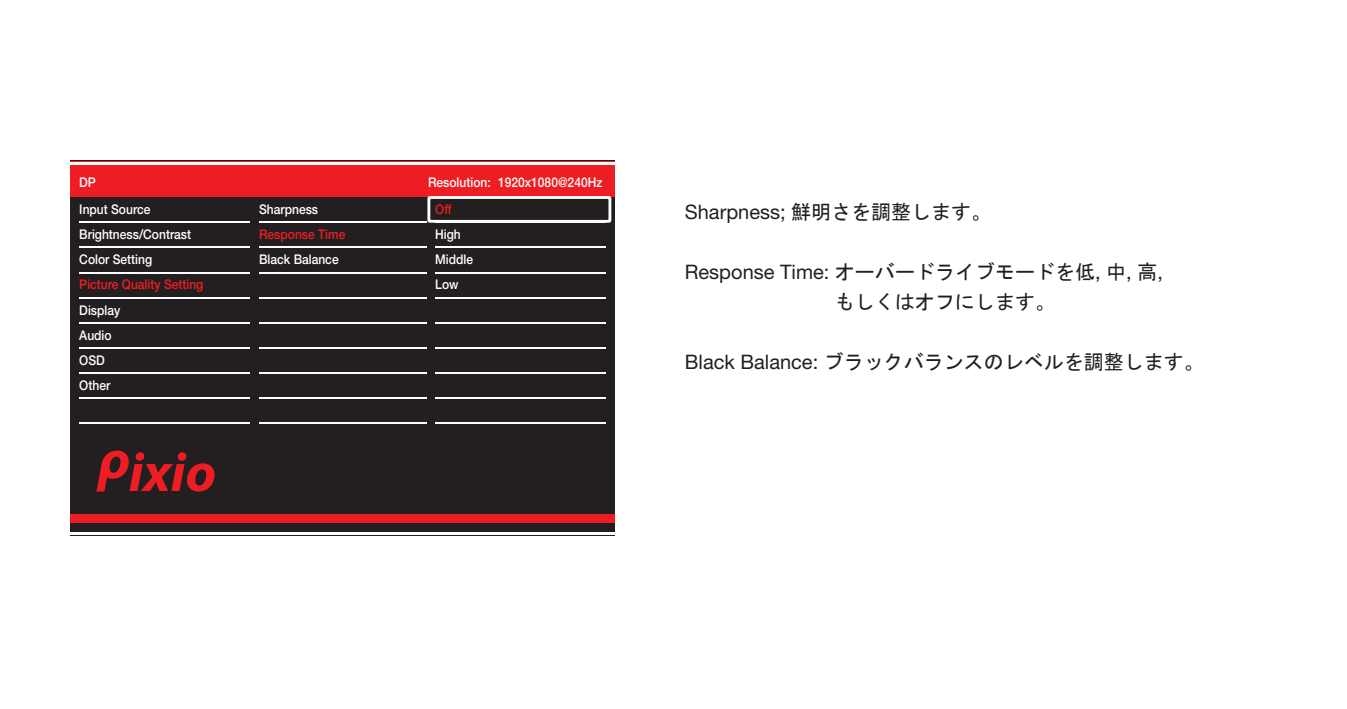
<style>
.page{position:relative;width:1347px;height:709px;background:#fff}
.page>*{position:absolute;margin:0;border:0;box-sizing:border-box;transform-origin:0 0}
.t1{font:20px "Helvetica Neue";color:#231f20}
.t2{font:20px "MS Gothic";color:#231f20}
.t3{font:500 13.25px/25.2px "Helvetica Neue";color:#fff;scale:.9 1}
.t4{font:500 13.25px "Helvetica Neue";color:#ee1d23;scale:.9 1}
.s1{font-family:"MS Gothic"}
.s2{font-family:"Helvetica Neue"}
</style>
<div class="page">
<div style="left:70px;top:161px;width:545px;height:375px;background:#231f20"></div>
<div style="left:70px;top:161px;width:545px;height:35px;background:#ee1d23"></div>
<div style="left:70px;top:514px;width:545px;height:9px;background:#ee1d23"></div>
<svg style="left:96px;top:450px;width:118px;height:41px"></svg>
<hr style="left:71px;top:162px;width:544px;height:1px;background:#fff">
<hr style="left:71px;top:164px;width:544px;height:1px;background:#fff">
<hr style="left:79px;top:247px;width:171px;height:1px;background:#fff">
<hr style="left:79px;top:272px;width:171px;height:1px;background:#fff">
<hr style="left:79px;top:297px;width:171px;height:1px;background:#fff">
<hr style="left:79px;top:322px;width:171px;height:1px;background:#fff">
<hr style="left:79px;top:347px;width:171px;height:2px;background:#fff">
<hr style="left:79px;top:372px;width:171px;height:2px;background:#fff">
<hr style="left:79px;top:397px;width:171px;height:2px;background:#fff">
<hr style="left:79px;top:423px;width:171px;height:1px;background:#fff">
<hr style="left:79px;top:221px;width:171px;height:2px;background:#fff">
<hr style="left:435px;top:247px;width:171px;height:1px;background:#fff">
<hr style="left:435px;top:272px;width:171px;height:1px;background:#fff">
<hr style="left:435px;top:297px;width:171px;height:1px;background:#fff">
<hr style="left:435px;top:322px;width:171px;height:1px;background:#fff">
<hr style="left:435px;top:347px;width:171px;height:2px;background:#fff">
<hr style="left:435px;top:372px;width:171px;height:2px;background:#fff">
<hr style="left:435px;top:397px;width:171px;height:2px;background:#fff">
<hr style="left:435px;top:423px;width:171px;height:1px;background:#fff">
<hr style="left:71px;top:532px;width:544px;height:1px;background:#fff">
<hr style="left:71px;top:533px;width:544px;height:1px;background:#fff">
<svg style="left:427px;top:196px;width:184px;height:27px"></svg>
<hr style="left:259px;top:247px;width:167px;height:1px;background:#fff">
<hr style="left:259px;top:272px;width:167px;height:1px;background:#fff">
<hr style="left:259px;top:297px;width:167px;height:1px;background:#fff">
<hr style="left:259px;top:322px;width:167px;height:1px;background:#fff">
<hr style="left:259px;top:347px;width:167px;height:2px;background:#fff">
<hr style="left:259px;top:372px;width:167px;height:2px;background:#fff">
<hr style="left:259px;top:397px;width:167px;height:2px;background:#fff">
<hr style="left:259px;top:423px;width:167px;height:1px;background:#fff">
<hr style="left:259px;top:221px;width:167px;height:2px;background:#fff">
<p class="t3" style="left:79px;top:169px;width:20px">DP</p>
<p class="t3" style="left:428px;top:169px;width:195px">Resolution: 1920x1080@240Hz</p>
<p class="t3" style="left:79px;top:196px;width:80px">Input Source</p>
<p class="t3" style="left:79px;top:247px;width:82px">Color Setting</p>
<p class="t3" style="left:259px;top:196px;width:67px">Sharpness</p>
<p class="t3" style="left:259px;top:247px;width:90px">Black Balance</p>
<p class="t4" style="left:435px;top:201px;width:20px">Off</p>
<p class="t3" style="left:79px;top:222px;width:126px">Brightness/Contrast</p>
<p class="t4" style="left:259px;top:227px;width:97px">Response Time</p>
<p class="t3" style="left:435px;top:222px;width:44px">High<br>Middle</p>
<p class="t4" style="left:79px;top:277px;width:139px">Picture Quality Setting</p>
<p class="t3" style="left:79px;top:297px;width:47px">Display<br>Audio</p>
<p class="t3" style="left:435px;top:272px;width:27px">Low</p>
<p class="t3" style="left:79px;top:347px;width:36px">OSD<br>Other</p>
<h1 class="t1" style="left:685px;top:200px;width:308px">Sharpness; <span class="s1">鮮明さを調整します。</span></h1>
<h1 class="t1" style="left:685px;top:260px;width:479px">Response Time: <span class="s1">オーバードライブモードを低</span>, <span class="s1">中</span>, <span class="s1">高</span>,</h1>
<h1 class="t2" style="left:835px;top:292px;width:221px">もしくはオフにします。</h1>
<h1 class="t2" style="left:685px;top:352px;width:520px"><span class="s2">Black Balance:</span> ブラックバランスのレベルを調整します。</h1>
</div>
